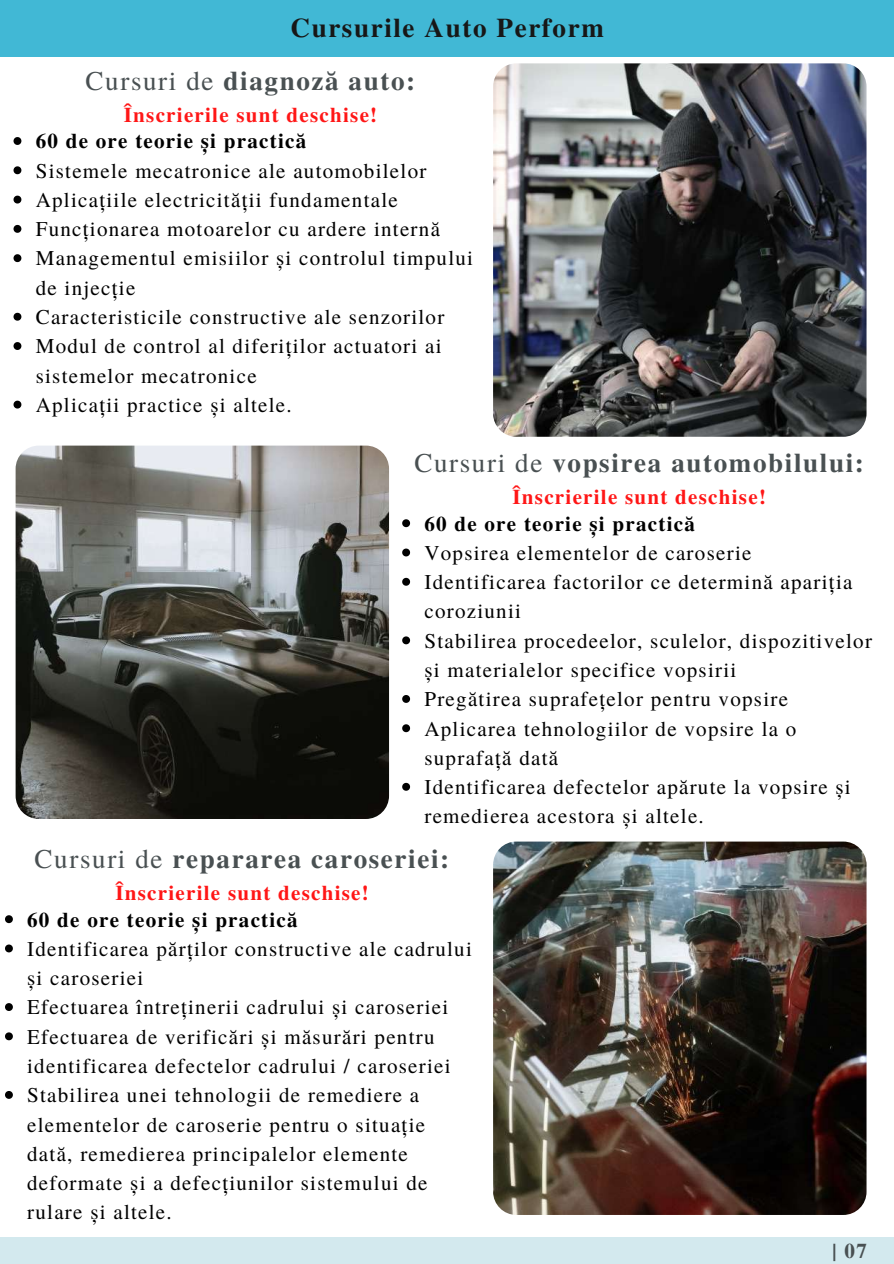
<style>
.page{position:relative;width:894px;height:1264px;background:#fff}
.page>*{position:absolute;margin:0;border:0;box-sizing:border-box;transform-origin:0 0}
.t1{font:700 27px "Te X Gyre Termes";letter-spacing:.06em;color:#495052}
.t2{font:700 27px "Te X Gyre Termes";letter-spacing:.06em;color:#171717}
.t3{font:21px/29.2px "Te X Gyre Termes";letter-spacing:.06em;color:#000}
.t4{font:700 21px "Te X Gyre Termes";letter-spacing:.06em;color:#ff1616}
.t5{font:700 21px "Te X Gyre Termes";letter-spacing:.06em;color:#000}
.t6{font:700 21px "Te X Gyre Termes";color:#495052}
.s1{font-weight:400}
</style>
<div class="page">
<div style="left:0;top:1237px;width:893px;height:26px;background:#d3e9ee"></div>
<svg style="left:402px;top:519px;width:8px;height:8px"></svg>
<svg style="left:402px;top:548px;width:8px;height:8px"></svg>
<svg style="left:402px;top:578px;width:8px;height:7px"></svg>
<svg style="left:402px;top:636px;width:8px;height:8px"></svg>
<svg style="left:402px;top:695px;width:8px;height:8px"></svg>
<svg style="left:402px;top:724px;width:8px;height:8px"></svg>
<svg style="left:402px;top:782px;width:8px;height:8px"></svg>
<img style="left:16px;top:445px;width:373px;height:374px;border-radius:23px">
<img style="left:493px;top:841px;width:373px;height:373px;border-radius:23px">
<img style="left:493px;top:63px;width:373px;height:373px;border-radius:23px">
<svg style="left:5px;top:915px;width:8px;height:8px"></svg>
<svg style="left:5px;top:944px;width:8px;height:8px"></svg>
<svg style="left:5px;top:1003px;width:8px;height:7px"></svg>
<svg style="left:5px;top:1032px;width:8px;height:8px"></svg>
<svg style="left:5px;top:1091px;width:8px;height:7px"></svg>
<svg style="left:14px;top:137px;width:7px;height:8px"></svg>
<svg style="left:14px;top:166px;width:7px;height:8px"></svg>
<svg style="left:14px;top:196px;width:7px;height:7px"></svg>
<svg style="left:14px;top:225px;width:7px;height:8px"></svg>
<svg style="left:14px;top:254px;width:7px;height:8px"></svg>
<svg style="left:14px;top:313px;width:7px;height:8px"></svg>
<svg style="left:14px;top:342px;width:7px;height:8px"></svg>
<svg style="left:14px;top:400px;width:7px;height:8px"></svg>
<div style="left:0;top:0;width:893px;height:56px;background:#41b8d5"></div>
<p class="t2" style="left:290px;top:7px;width:315px">Cursurile Auto Perform</p>
<p class="t1" style="left:86px;top:60px;width:331px"><span class="s1">Cursuri de</span> diagnoză auto:</p>
<p class="t4" style="left:124px;top:98px;width:255px">Înscrierile sunt deschise!</p>
<p class="t5" style="left:36px;top:125px;width:272px">60 de ore teorie și practică</p>
<p class="t3" style="left:36px;top:155px;width:439px">Sistemele mecatronice ale automobilelor Aplicațiile electricității fundamentale Funcționarea motoarelor cu ardere internă Managementul emisiilor și controlul timpului de injecție<br>Caracteristicile constructive ale senzorilor Modul de control al diferiților actuatori ai sistemelor mecatronice<br>Aplicații practice și altele.</p>
<p class="t1" style="left:414px;top:442px;width:451px"><span class="s1">Cursuri de</span> vopsirea automobilului:</p>
<p class="t4" style="left:512px;top:480px;width:255px">Înscrierile sunt deschise!</p>
<p class="t5" style="left:424px;top:507px;width:272px">60 de ore teorie și practică</p>
<p class="t3" style="left:424px;top:537px;width:449px">Vopsirea elementelor de caroserie Identificarea factorilor ce determină apariția coroziunii<br>Stabilirea procedeelor, sculelor, dispozitivelor și materialelor specifice vopsirii<br>Pregătirea suprafețelor pentru vopsire Aplicarea tehnologiilor de vopsire la o suprafață dată<br>Identificarea defectelor apărute la vopsire și remedierea acestora și altele.</p>
<p class="t1" style="left:35px;top:838px;width:416px"><span class="s1">Cursuri de</span> repararea caroseriei:</p>
<p class="t4" style="left:115px;top:876px;width:255px">Înscrierile sunt deschise!</p>
<p class="t5" style="left:27px;top:903px;width:272px">60 de ore teorie și practică</p>
<p class="t3" style="left:27px;top:933px;width:446px">Identificarea părților constructive ale cadrului și caroseriei<br>Efectuarea întreținerii cadrului și caroseriei Efectuarea de verificări și măsurări pentru identificarea defectelor cadrului / caroseriei Stabilirea unei tehnologii de remediere a elementelor de caroserie pentru o situație dată, remedierea principalelor elemente deformate și a defecțiunilor sistemului de rulare și altele.</p>
<p class="t6" style="left:832px;top:1234px;width:36px">| 07</p>
</div>
